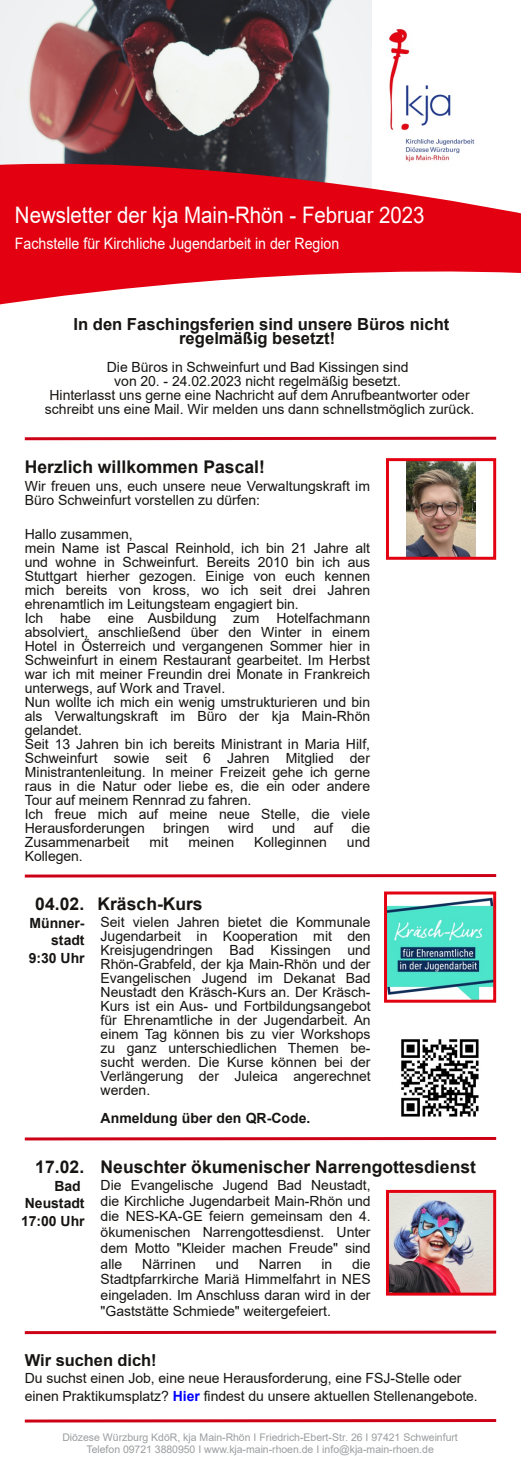
<style>
.page{position:relative;width:521px;height:1474px;background:#fff}
.page>*{position:absolute;margin:0;border:0;box-sizing:border-box;transform-origin:0 0}
.t1{font:22.75px "Arial";color:#fff;scale:.9 1}
.t2{font:700 17.5px "Arial";letter-spacing:.005em;color:#171513}
.t3{font:700 16.62px/14px "Arial";color:#171513;text-align:center}
.t4{font:700 16.45px "Arial";letter-spacing:-.005em;color:#171513}
.t5{font:15.75px "Arial";color:#fff;scale:.9 1}
.t6{font:14px/14px "Arial";letter-spacing:-.005em;color:#171513}
.t7{font:700 14px/17.5px "Arial";color:#171513}
.t8{font:10.5px/12.2px "Arial";letter-spacing:-.005em;color:#9b9d9f;text-align:center}
.s1{font-weight:700;color:#00f}
</style>
<div class="page">
<img style="left:0;top:0;width:371px;height:154px">
<svg style="left:0;top:154px;width:521px;height:151px;fill:#e30011"></svg>
<img style="left:386px;top:29px;width:110px;height:140px">
<img style="left:406px;top:462px;width:69px;height:94px">
<div style="left:386px;top:458px;width:110px;height:102px;border:3px solid #e30011"></div>
<hr style="left:25px;top:437px;width:471px;height:3px;background:#cd0116">
<hr style="left:25px;top:874px;width:471px;height:3px;background:#cd0116">
<hr style="left:25px;top:1330px;width:471px;height:3px;background:#cd0116">
<img style="left:390px;top:1193px;width:102px;height:98px">
<div style="left:386px;top:1189px;width:110px;height:106px;border:3px solid #e30011"></div>
<svg style="left:25px;top:1137px;width:471px;height:3px"></svg>
<img style="left:388px;top:897px;width:104px;height:101px">
<div style="left:384px;top:891px;width:112px;height:111px;border:3px solid #e30011"></div>
<img style="left:401px;top:1039px;width:78px;height:77px">
<svg style="left:25px;top:1419px;width:471px;height:3px"></svg>
<h1 class="t1" style="left:15px;top:202px;width:298px">Infos aus der Regio Mai 2021</h1>
<p class="t5" style="left:15px;top:235px;width:470px">Newsletter der Kirchlichen Jugendarbeit R gionalstelle Schweinfurt</p>
<h1 class="t1" style="left:15px;top:202px;width:457px">Newsletter der kja Main-Rhön - Februar 2023</h1>
<p class="t5" style="left:15px;top:235px;width:362px">Fachstelle für Kirchliche Jugendarbeit in der Region</p>
<p class="t3" style="left:74px;top:318px;width:377px">In den Faschingsferien sind unsere Büros nicht regelmäßig besetzt!</p>
<p class="t6" style="left:45px;top:360px;width:431px;text-align:center">Die Büros in Schweinfurt und Bad Kissingen sind<br>von 20. - 24.02.2023 nicht regelmäßig besetzt.<br>Hinterlasst uns gerne eine Nachricht auf dem Anrufbeantworter oder schreibt uns eine Mail. Wir melden uns dann schnellstmöglich zurück.</p>
<p class="t2" style="left:25px;top:457px;width:242px">Herzlich willkommen Pascal!</p>
<p class="t6" style="left:25px;top:479px;width:347px">Wir freuen uns, euch unsere neue Verwaltungskraft im<br>Büro Schweinfurt vorstellen zu dürfen:</p>
<p class="t6" style="left:25px;top:527px;width:347px">Hallo zusammen,<br>mein Name ist Pascal Reinhold, ich bin 21 Jahre alt und wohne in Schweinfurt. Bereits 2010 bin ich aus Stuttgart hierher gezogen. Einige von euch kennen mich bereits von kross, wo ich seit drei Jahren ehrenamtlich im Leitungsteam engagiert bin.<br>Ich habe eine Ausbildung zum Hotelfachmann absolviert, anschließend über den Winter in einem Hotel in Österreich und vergangenen Sommer hier in Schweinfurt in einem Restaurant gearbeitet. Im Herbst war ich mit meiner Freundin drei Monate in Frankreich unterwegs, auf Work and Travel.<br>Nun wollte ich mich ein wenig umstrukturieren und bin als Verwaltungskraft im Büro der kja Main-Rhön gelandet.<br>Seit 13 Jahren bin ich bereits Ministrant in Maria Hilf, Schweinfurt sowie seit 6 Jahren Mitglied der Ministrantenleitung. In meiner Freizeit gehe ich gerne raus in die Natur oder liebe es, die ein oder andere Tour auf meinem Rennrad zu fahren.<br>Ich freue mich auf meine neue Stelle, die viele Herausforderungen</p>
<p class="t6" style="left:163px;top:821px;width:48px">bringen</p>
<p class="t6" style="left:228px;top:821px;width:27px">wird</p>
<p class="t6" style="left:272px;top:821px;width:25px">und</p>
<p class="t6" style="left:314px;top:821px;width:21px">auf</p>
<p class="t6" style="left:351px;top:821px;width:20px">die</p>
<p class="t6" style="left:25px;top:835px;width:106px">Zusammenarbeit</p>
<p class="t6" style="left:150px;top:835px;width:20px">mit</p>
<p class="t6" style="left:188px;top:835px;width:47px">meinen</p>
<p class="t6" style="left:254px;top:835px;width:74px">Kolleginnen</p>
<p class="t6" style="left:347px;top:835px;width:25px">und</p>
<p class="t6" style="left:25px;top:849px;width:59px">Kollegen.</p>
<p class="t2" style="left:35px;top:894px;width:169px">04.02. Kräsch-Kurs</p>
<p class="t7" style="left:29px;top:914px;width:57px;text-align:right">Münner&shy;stadt<br>9:30 Uhr</p>
<p class="t6" style="left:101px;top:914px;width:272px;text-align:justify">Seit vielen Jahren bietet die Kommunale Jugendarbeit in Kooperation mit den Kreisjugendringen Bad Kissingen und Rhön-Grabfeld, der kja Main-Rhön und der Evangelischen Jugend im Dekanat Bad Neustadt den Kräsch-Kurs an. Der Kräsch-Kurs ist ein Aus- und Fortbildungsangebot für Ehrenamtliche in der Jugendarbeit. An einem Tag können bis zu vier Workshops zu ganz unterschiedlichen Themen be&shy;sucht werden. Die Kurse können bei der Verlängerung der Juleica angerechnet werden.</p>
<p class="t7" style="left:101px;top:1109px;width:211px">Anmeldung über den QR-Code.</p>
<p class="t2" style="left:35px;top:1157px;width:442px">17.02. Neuschter ökumenischer Narrengottesdienst</p>
<p class="t7" style="left:21px;top:1176px;width:65px;text-indent:33px">Bad<br>Neustadt<br>17:00 Uhr</p>
<p class="t6" style="left:101px;top:1177px;width:272px;line-height:15.8px;text-align:justify">Die Evangelische Jugend Bad Neustadt, die Kirchliche Jugendarbeit Main-Rhön und die NES-KA-GE feiern gemeinsam den 4. ökumenischen Narrengottesdienst. Unter dem Motto "Kleider machen Freude" sind alle</p>
<p class="t6" style="left:142px;top:1256px;width:55px">Närrinen</p>
<p class="t6" style="left:216px;top:1256px;width:25px">und</p>
<p class="t6" style="left:259px;top:1256px;width:44px">Narren</p>
<p class="t6" style="left:321px;top:1256px;width:12px">in</p>
<p class="t6" style="left:101px;top:1255px;width:272px;line-height:15.8px;text-align:justify;text-indent:251px">die Stadtpfarrkirche Mariä Himmelfahrt in NES eingeladen. Im Anschluss daran wird in der "Gaststätte Schmiede" weitergefeiert.</p>
<p class="t4" style="left:25px;top:1350px;width:133px">Wir suchen dich!</p>
<p class="t6" style="left:25px;top:1369px;width:454px;line-height:17.5px">Du suchst einen Job, eine neue Herausforderung, eine FSJ-Stelle oder einen Praktikumsplatz? <span class="s1">Hier</span> findest du unsere aktuellen Stellenangebote.</p>
<p class="t8" style="left:62px;top:1430px;width:397px">Diözese Würzburg KdöR, kja Main-Rhön I Friedrich-Ebert-Str. 26 I 97421 Schweinfurt<br>Telefon 09721 3880950 I www.kja-main-rhoen.de I info@kja-main-rhoen.de</p>
</div>
